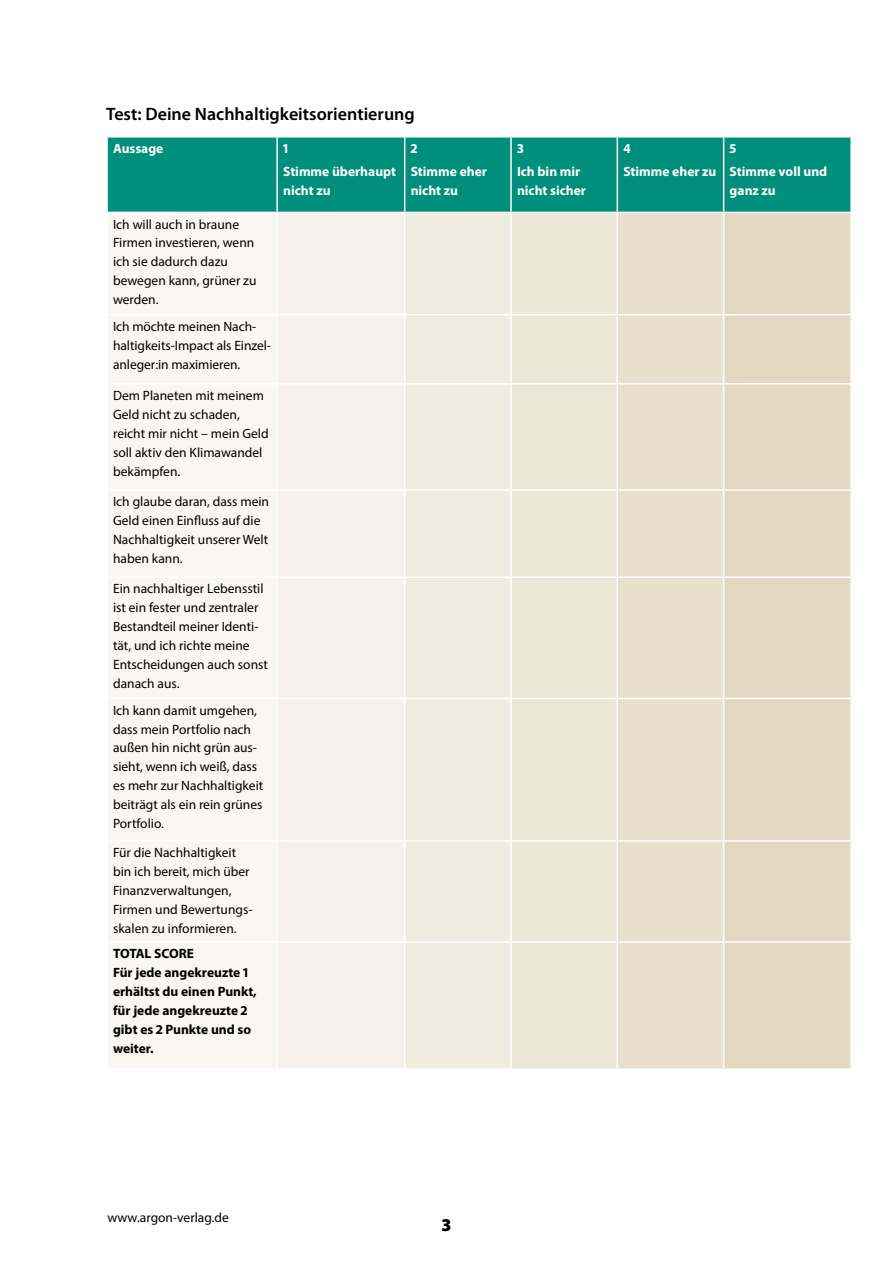
<style>
.page{position:relative;width:893px;height:1263px;background:#fff}
.page>*{position:absolute;margin:0;border:0;box-sizing:border-box;transform-origin:0 0}
.Tabellentext{font:600 18px "Myriad Pro";color:#000}
.t1{font:900 18px "Myriad Pro";color:#000}
.Tabellentext-2{font:13.5px/18.9px "Myriad Pro";color:#000}
.Tabellentext-3{font:700 13.5px/18.9px "Myriad Pro";color:#fff}
.Tabellentext-4{font:700 13.5px/18.9px "Myriad Pro";color:#000}
</style>
<div class="page">
<div style="left:108px;top:138px;width:742px;height:74px;background:#008e7d"></div>
<div style="left:108px;top:213px;width:168px;height:855px;background:#f9f7f2"></div>
<div style="left:278px;top:213px;width:126px;height:855px;background:#f6f2eb"></div>
<div style="left:405px;top:213px;width:105px;height:855px;background:#f1ece0"></div>
<div style="left:512px;top:213px;width:105px;height:855px;background:#ece6d6"></div>
<div style="left:618px;top:213px;width:105px;height:855px;background:#e8dfcc"></div>
<div style="left:724px;top:213px;width:126px;height:855px;background:#e3d9c2"></div>
<hr style="left:106px;top:314px;width:171px;height:1px;background:#fff">
<hr style="left:277px;top:314px;width:128px;height:1px;background:#fff">
<hr style="left:405px;top:314px;width:106px;height:1px;background:#fff">
<hr style="left:511px;top:314px;width:106px;height:1px;background:#fff">
<hr style="left:617px;top:314px;width:107px;height:1px;background:#fff">
<hr style="left:724px;top:314px;width:128px;height:1px;background:#fff">
<hr style="left:106px;top:383px;width:171px;height:1px;background:#fff">
<hr style="left:277px;top:383px;width:128px;height:1px;background:#fff">
<hr style="left:405px;top:383px;width:106px;height:1px;background:#fff">
<hr style="left:511px;top:383px;width:106px;height:1px;background:#fff">
<hr style="left:617px;top:383px;width:107px;height:1px;background:#fff">
<hr style="left:724px;top:383px;width:128px;height:1px;background:#fff">
<hr style="left:106px;top:489px;width:171px;height:2px;background:#fff">
<hr style="left:277px;top:489px;width:128px;height:2px;background:#fff">
<hr style="left:405px;top:489px;width:106px;height:2px;background:#fff">
<hr style="left:511px;top:489px;width:106px;height:2px;background:#fff">
<hr style="left:617px;top:489px;width:107px;height:2px;background:#fff">
<hr style="left:724px;top:489px;width:128px;height:2px;background:#fff">
<hr style="left:106px;top:576px;width:171px;height:2px;background:#fff">
<hr style="left:277px;top:576px;width:128px;height:2px;background:#fff">
<hr style="left:405px;top:576px;width:106px;height:2px;background:#fff">
<hr style="left:511px;top:576px;width:106px;height:2px;background:#fff">
<hr style="left:617px;top:576px;width:107px;height:2px;background:#fff">
<hr style="left:724px;top:576px;width:128px;height:2px;background:#fff">
<hr style="left:106px;top:698px;width:171px;height:1px;background:#fff">
<hr style="left:277px;top:698px;width:128px;height:1px;background:#fff">
<hr style="left:405px;top:698px;width:106px;height:1px;background:#fff">
<hr style="left:511px;top:698px;width:106px;height:1px;background:#fff">
<hr style="left:617px;top:698px;width:107px;height:1px;background:#fff">
<hr style="left:724px;top:698px;width:128px;height:1px;background:#fff">
<hr style="left:106px;top:840px;width:171px;height:2px;background:#fff">
<hr style="left:277px;top:840px;width:128px;height:2px;background:#fff">
<hr style="left:405px;top:840px;width:106px;height:2px;background:#fff">
<hr style="left:511px;top:840px;width:106px;height:2px;background:#fff">
<hr style="left:617px;top:840px;width:107px;height:2px;background:#fff">
<hr style="left:724px;top:840px;width:128px;height:2px;background:#fff">
<hr style="left:106px;top:941px;width:171px;height:2px;background:#fff">
<hr style="left:277px;top:941px;width:128px;height:2px;background:#fff">
<hr style="left:405px;top:941px;width:106px;height:2px;background:#fff">
<hr style="left:511px;top:941px;width:106px;height:2px;background:#fff">
<hr style="left:617px;top:941px;width:107px;height:2px;background:#fff">
<hr style="left:724px;top:941px;width:128px;height:2px;background:#fff">
<hr style="left:276px;top:138px;width:2px;height:74px;background:#fff">
<hr style="left:404px;top:138px;width:1px;height:74px;background:#fff">
<hr style="left:510px;top:138px;width:2px;height:74px;background:#fff">
<hr style="left:617px;top:138px;width:1px;height:74px;background:#fff">
<hr style="left:723px;top:138px;width:1px;height:74px;background:#fff">
<p class="Tabellentext" style="left:106px;top:104px;width:310px">Test: Deine Nachhaltigkeitsorientierung</p>
<p class="Tabellentext-3" style="left:113px;top:138px;width:52px">Aussage</p>
<p class="Tabellentext-3" style="left:283px;top:138px;width:7px">1</p>
<p class="Tabellentext-3" style="left:283px;top:162px;width:115px">Stimme überhaupt nicht zu</p>
<p class="Tabellentext-3" style="left:411px;top:138px;width:8px">2</p>
<p class="Tabellentext-3" style="left:411px;top:162px;width:78px">Stimme eher nicht zu</p>
<p class="Tabellentext-2" style="left:113px;top:214px;width:145px">Ich will auch in braune<br>Firmen investieren, wenn ich sie dadurch dazu bewegen kann, grüner zu werden.</p>
<p class="Tabellentext-2" style="left:113px;top:317px;width:157px">Ich möchte meinen Nach&shy;haltigkeits-Impact als Einzel-- anleger:in maximieren.</p>
<p class="Tabellentext-2" style="left:113px;top:386px;width:157px">Dem Planeten mit meinem<br>Geld nicht zu schaden, reicht mir nicht – mein Geld soll aktiv den Klimawandel bekämpfen.</p>
<p class="Tabellentext-2" style="left:113px;top:492px;width:158px">Ich glaube daran, dass mein<br>Geld einen Einfluss auf die<br>Nachhaltigkeit unserer Welt haben kann.</p>
<p class="Tabellentext-2" style="left:113px;top:579px;width:156px">Ein nachhaltiger Lebensstil ist ein fester und zentraler<br>Bestandteil meiner Identi&shy;tät, und ich richte meine<br>Entscheidungen auch sonst danach aus.</p>
<p class="Tabellentext-2" style="left:113px;top:700px;width:152px">Ich kann damit umgehen, dass mein Portfolio nach außen hin nicht grün aus&shy;sieht, wenn ich weiß, dass es mehr zur Nachhaltigkeit beiträgt als ein rein grünes<br>Portfolio.</p>
<p class="Tabellentext-2" style="left:113px;top:843px;width:140px">Für die Nachhaltigkeit bin ich bereit, mich über<br>Finanzverwaltungen,<br>Firmen und Bewertungs&shy;skalen zu informieren.</p>
<p class="Tabellentext-4" style="left:113px;top:944px;width:83px">TOTAL SCORE</p>
<p class="Tabellentext-4" style="left:113px;top:963px;width:145px">Für jede angekreuzte 1 erhältst du einen Punkt, für jede angekreuzte 2 gibt es 2 Punkte und so weiter.</p>
<p class="Tabellentext-3" style="left:517px;top:138px;width:8px">3</p>
<p class="Tabellentext-3" style="left:517px;top:162px;width:71px">Ich bin mir nicht sicher</p>
<p class="Tabellentext-3" style="left:623px;top:138px;width:9px">4</p>
<p class="Tabellentext-3" style="left:623px;top:162px;width:95px">Stimme eher zu</p>
<p class="Tabellentext-3" style="left:730px;top:138px;width:8px">5</p>
<p class="Tabellentext-3" style="left:730px;top:162px;width:99px">Stimme voll und ganz zu</p>
<p class="Tabellentext-2" style="left:107px;top:1208px;width:123px">www.argon-verlag.de</p>
<h1 class="t1" style="left:442px;top:1215px;width:11px">3</h1>
</div>
